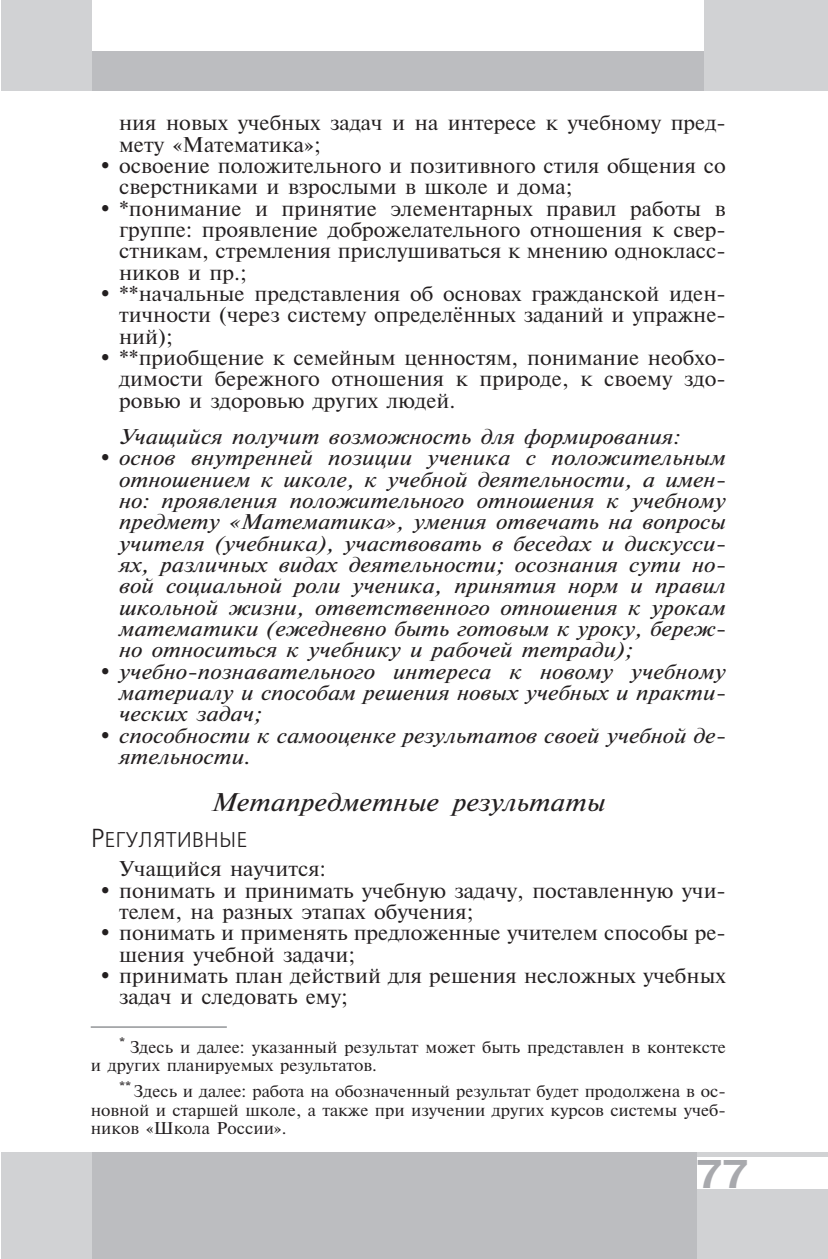
<style>
.page{position:relative;width:828px;height:1259px;background:#fff}
.page>*{position:absolute;margin:0;border:0;box-sizing:border-box;transform-origin:0 0}
.t1{font:700 40px "Pragmatica C";color:#a8a9ad}
.t2{font:italic 25.6px "Newton C San Pin";color:#231f20}
.t3{font:21.4px/21.4px "Newton C San Pin";color:#231f20}
.t4{font:italic 21.4px/21.4px "Newton C San Pin";color:#231f20;text-align:justify}
.t5{font:21.4px "Free Set C";color:#231f20}
.t6{font:17px/18.8px "Newton C San Pin";color:#231f20}
.s1{font-size:26px}
</style>
<div class="page">
<div style="left:18px;top:51px;width:783px;height:40px;background:#bcbdc0"></div>
<div style="left:1px;top:0;width:91px;height:91px;background:#d1d2d4"></div>
<div style="left:704px;top:0;width:124px;height:91px;background:#d1d2d4"></div>
<div style="left:46px;top:1152px;width:782px;height:107px;background:#bcbdc0"></div>
<div style="left:1px;top:1152px;width:91px;height:107px;background:#d1d2d4"></div>
<div style="left:697px;top:1152px;width:131px;height:107px;background:#d1d2d4"></div>
<div style="left:697px;top:1157px;width:131px;height:32px;background:#fff"></div>
<hr style="left:91px;top:1026px;width:136px;height:1px;background:#939598">
<p class="t3" style="left:119px;top:114px;width:608px">ния новых учебных задач и на интересе к учебному пред&shy;мету «Математика»;</p>
<p class="t3" style="left:119px;top:156px;width:608px;text-indent:-19px">• освоение положительного и позитивного стиля общения со сверстниками и взрослыми в школе и дома;</p>
<p class="t3" style="left:119px;top:199px;width:608px;text-align:justify;text-indent:-19px">• *понимание и принятие элементарных правил работы в группе: проявление доброжелательного отношения к свер&shy;стникам, стремления прислушиваться к мнению однокласс&shy;ников и пр.;</p>
<p class="t3" style="left:119px;top:284px;width:608px;text-align:justify;text-indent:-19px">• **начальные представления об основах гражданской иден&shy;тичности (через систему определённых заданий и упражне&shy;ний);</p>
<p class="t3" style="left:119px;top:348px;width:608px;text-align:justify;text-indent:-19px">• **приобщение к семейным ценностям, понимание необхо&shy;димости бережного отношения к природе, к своему здо&shy;ровью и здоровью других людей.</p>
<p class="t4" style="left:119px;top:428px;width:562px">Учащийся получит возможность для формирования:</p>
<p class="t4" style="left:119px;top:449px;width:608px;text-indent:-19px">• основ внутренней позиции ученика с положительным отношением к школе, к учебной деятельности, а имен&shy;но: проявления положительного отношения к учебному предмету «Математика», умения отвечать на вопросы учителя (учебника), участвовать в беседах и дискусси&shy;ях, различных видах деятельности; осознания сути но&shy;вой социальной роли ученика, принятия норм и правил школьной жизни, ответственного отношения к урокам ма тематики (ежедневно быть готовым к уроку, береж&shy;но относиться к учебнику и рабочей тетради);</p>
<p class="t4" style="left:119px;top:662px;width:608px;text-indent:-19px">• учебно-познавательного интереса к новому учебному материалу и способам решения новых учебных и практи&shy;ческих задач;</p>
<p class="t4" style="left:119px;top:726px;width:608px;text-indent:-19px">• способности к самооценке результатов своей учебной де&shy;ятельности.</p>
<p class="t2" style="left:211px;top:792px;width:396px">Метапредметные результаты</p>
<p class="t5" style="left:91px;top:830px;width:158px"><span class="s1">Р</span>ЕГУЛЯТИВНЫЕ</p>
<p class="t3" style="left:119px;top:860px;width:208px">Учащийся научится:</p>
<p class="t3" style="left:119px;top:881px;width:608px;text-indent:-19px">• понимать и принимать учебную задачу, поставленную учи&shy;телем, на разных этапах обучения;</p>
<p class="t3" style="left:119px;top:924px;width:608px;text-indent:-19px">• понимать и применять предложенные учителем способы ре&shy;шения учебной задачи;</p>
<p class="t3" style="left:119px;top:966px;width:608px;text-indent:-19px">• принимать план действий для решения несложных учебных задач и следовать ему;</p>
<p class="t6" style="left:91px;top:1038px;width:636px;text-indent:28px"><sup>*</sup> Здесь и далее: указанный результат может быть представлен в контексте и других планируемых результатов.</p>
<p class="t6" style="left:91px;top:1083px;width:636px;text-align:justify;text-indent:28px"><sup>**</sup> Здесь и далее: работа на обозначенный результат будет продолжена в ос&shy;новной и старшей школе, а также при изучении других курсов системы учеб&shy;ников «Школа России».</p>
<h1 class="t1" style="left:696px;top:1158px;width:53px">77</h1>
</div>
